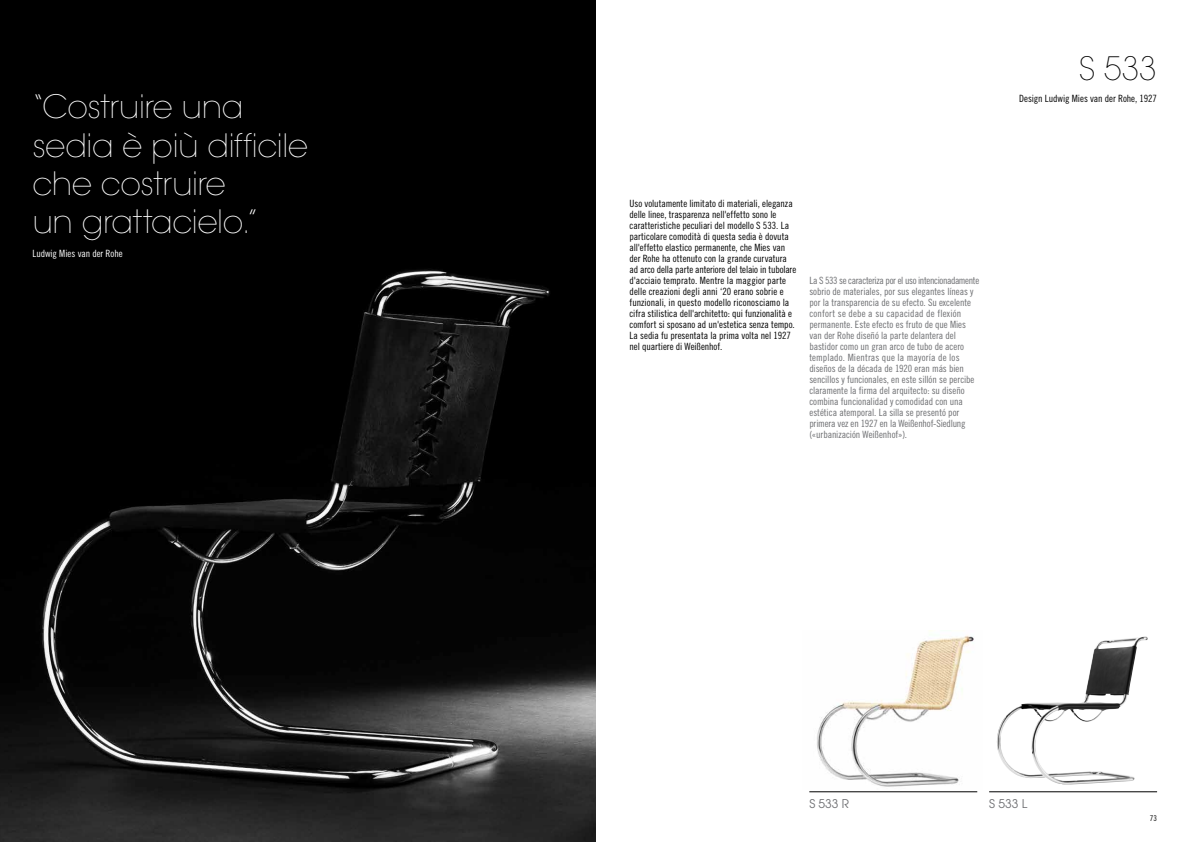
<style>
.page{position:relative;width:1191px;height:842px;background:#fff}
.page>*{position:absolute;margin:0;border:0;box-sizing:border-box;transform-origin:0 0}
.t1{font:200 32px/38.4px "ITC Avant Garde Std";letter-spacing:-.01em;color:#fff}
.t2{font:200 32px "ITC Avant Garde Std";color:#000}
.t3{font:12px "ITC Avant Garde Std";color:#6d6e71}
.t4{font:10px/11px "Trade Gothic LT Std Cn 18";letter-spacing:-.005em;color:#000}
.t5{font:10px/11px "Trade Gothic LT Std Cn 18";letter-spacing:-.005em;color:#6d6e71}
.t6{font:10px "Trade Gothic LT Std Cn 18";letter-spacing:-.005em;color:#fff}
.t7{font:8px "Trade Gothic LT Std Cn 18";color:#000}
</style>
<div class="page">
<img style="left:0;top:0;width:595px;height:842px">
<img style="left:817px;top:630px;width:157px;height:157px">
<img style="left:997px;top:637px;width:145px;height:147px">
<hr style="left:809px;top:791px;width:168px;height:1px;background:#000">
<hr style="left:989px;top:791px;width:168px;height:1px;background:#000">
<h1 class="t1" style="left:32px;top:88px;width:277px">“Costruire una sedia è più difficile che costruire<br>un grattacielo.”</h1>
<p class="t6" style="left:32px;top:248px;width:92px">Ludwig Mies van der Rohe</p>
<p class="t4" style="left:629px;top:198px;width:168px">Uso volutamente limitato di materiali, eleganza delle linee, trasparenza nell'effetto sono le caratteristiche peculiari del modello S 533. La particolare comodità di questa sedia è dovuta all'effetto elastico permanente, che Mies van der Rohe ha ottenuto con la grande curvatura ad arco della parte anteriore del telaio in tubolare d'acciaio temprato. Mentre la maggior parte delle creazioni degli anni ‘20 erano sobrie e funzionali, in questo modello riconosciamo la cifra stilistica dell'architetto: qui funzionalità e comfort si sposano ad un'estetica senza tempo.<br>La sedia fu presentata la prima volta nel 1927 nel quartiere di Weißenhof.</p>
<p class="t5" style="left:809px;top:275px;width:171px">La S 533 se caracteriza por el uso intencionadamente sobrio de materiales, por sus elegantes líneas y por la transparencia de su efecto. Su excelente confort se debe a su capacidad de flexión permanente. Este efecto es fruto de que Mies van der Rohe diseñó la parte delantera del bastidor como un gran arco de tubo de acero templado. Mientras que la mayoría de los diseños de la década de 1920 eran más bien sencillos y funcionales, en este sillón se percibe claramente la firma del arquitecto: su diseño combina funcionalidad y comodidad con una estética atemporal. La silla se presentó por primera vez en 1927 en la Weißenhof-Siedlung («urbanización Weißenhof»).</p>
<h1 class="t2" style="left:1078px;top:49px;width:80px">S 533</h1>
<p class="t4" style="left:1019px;top:93px;width:139px">Design Ludwig Mies van der Rohe, 1927</p>
<p class="t3" style="left:809px;top:796px;width:41px">S 533 R</p>
<p class="t3" style="left:989px;top:796px;width:40px">S 533 L</p>
<p class="t7" style="left:1149px;top:813px;width:9px">73</p>
</div>
